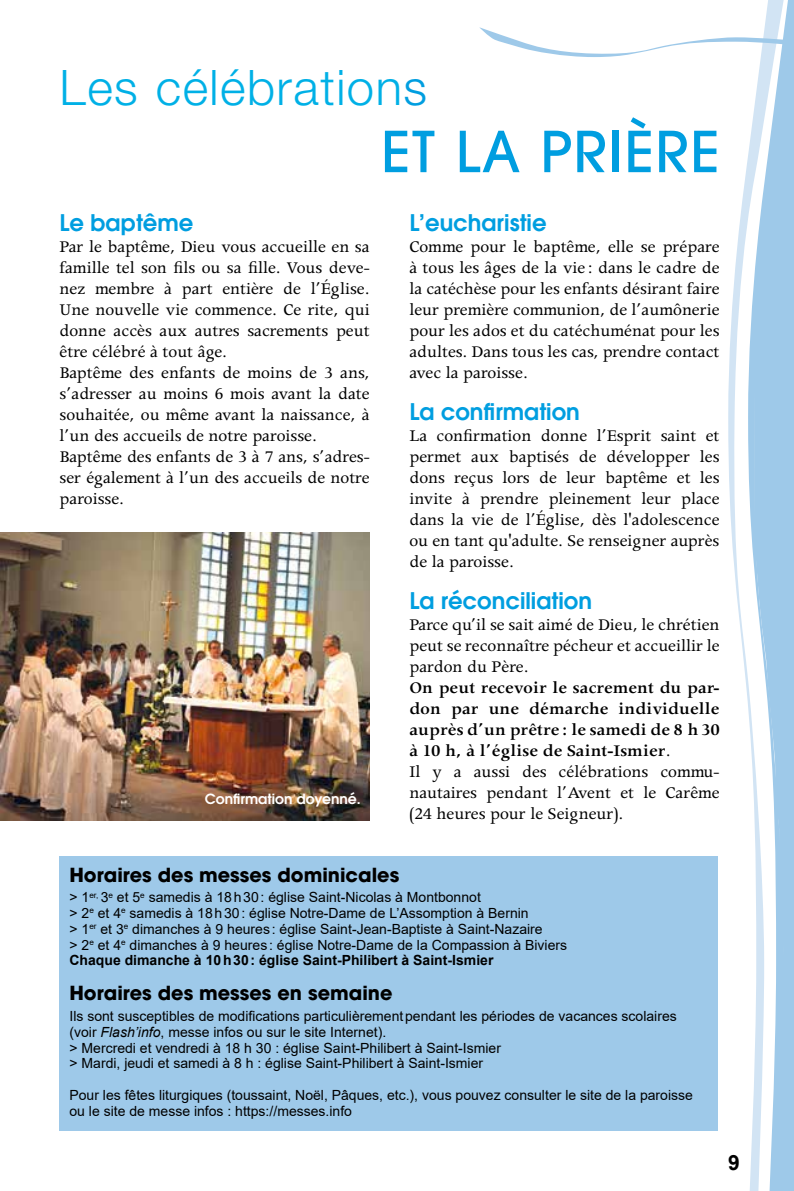
<style>
.page{position:relative;width:794px;height:1191px;background:#fff}
.page>*{position:absolute;margin:0;border:0;box-sizing:border-box;transform-origin:0 0}
.t1{font:500 56px "Avant Garde";letter-spacing:.03em;color:#009ee0}
.t2{font:300 49px "Helvetica Neue";letter-spacing:.03em;color:#00b0e6}
.t3{font:600 22.75px "Avant Garde";color:#009ee0}
.t4{font:700 21px "Arial";color:#000}
.t5{font:700 19.25px "Avant Garde";color:#000}
.t6{font:18.38px/21px "Apollo";color:#000;text-align:justify}
.t7{font:600 18.38px/21px "Apollo";color:#000}
.t8{font:14px/15.8px "Arial";color:#000}
.t9{font:600 14px "Avant Garde";color:#fff}
.s1{color:#009ee0}
.s2{font-weight:400}
.s3{font-weight:700}
.s4{font-style:italic}
</style>
<div class="page">
<div style="left:60px;top:856px;width:658px;height:275px;background:#9ec9e9"></div>
<div style="left:788px;top:0;width:6px;height:1191px;background:#9ec9e9"></div>
<svg style="left:728px;top:0;width:60px;height:1191px"></svg>
<svg style="left:479px;top:27px;width:315px;height:30px"></svg>
<img style="left:0;top:532px;width:370px;height:288px">
<h2 class="t2" style="left:60px;top:58px;width:369px">Les célébration<span class="s1">s</span></h2>
<h1 class="t1" style="left:381px;top:117px;width:340px">ET LA PRIÈRE</h1>
<p class="t3" style="left:60px;top:208px;width:135px">Le baptême</p>
<p class="t6" style="left:60px;top:237px;width:312px;text-align:left">Par le baptême, Dieu vous accueille en sa famille tel son fils ou sa fille. Vous deve&shy;nez membre à part entière de l’Église.<br>Une nouvelle vie commence. Ce rite, qui donne accès aux autres sacrements peut être célébré à tout âge.<br>Baptême des enfants de moins de 3 ans, s’adresser au moins 6 mois avant la date souhaitée, ou même avant la naissance, à l’un des accueils de notre paroisse.<br>Baptême des enfants de 3 à 7 ans, s’adres&shy;ser également à l’un des accueils de notre paroisse.</p>
<p class="t9" style="left:205px;top:790px;width:157px">Confirmation doyenné.</p>
<p class="t3" style="left:409px;top:208px;width:139px">L’eucharistie</p>
<p class="t6" style="left:409px;top:237px;width:312px">Comme pour le baptême, elle se prépare à tous les âges de la vie : dans le cadre de la catéchèse pour les enfants désirant faire leur première communion, de l’aumônerie pour les ados et du catéchuménat pour les adultes. Dans tous les cas, prendre contact avec la paroisse.</p>
<p class="t3" style="left:409px;top:397px;width:172px">La confirmation</p>
<p class="t6" style="left:409px;top:426px;width:312px">La confirmation donne l’Esprit saint et permet aux baptisés de développer les dons reçus lors de leur baptême et les invite à prendre pleinement leur place dans la vie de l’Église, dès l'adolescence ou en tant qu'adulte. Se renseigner auprès de la paroisse.</p>
<p class="t3" style="left:409px;top:586px;width:184px">La réconciliation</p>
<p class="t6" style="left:409px;top:615px;width:312px">Parce qu’il se sait aimé de Dieu, le chrétien peut se reconnaître pécheur et accueillir le pardon du Père.</p>
<p class="t7" style="left:409px;top:678px;width:312px">On peut recevoir le sacrement du par&shy;don par une démarche individuelle auprès d’un prêtre : le samedi de 8 h 30 à 10 h, à l’église de Saint-Ismier<span class="s2">.<br>Il y a aussi des célébrations commu&shy;nautaires pendant l’Avent et le Carême (24 heures pour le Seigneur).</span></p>
<p class="t5" style="left:69px;top:862px;width:331px">Horaires des messes dominicales</p>
<p class="t8" style="left:69px;top:889px;width:499px">&gt; 1<sup>er,</sup> 3<sup>e</sup> et 5<sup>e</sup> samedis à 18h30: église Saint-Nicolas à Montbonnot<br>&gt; 2<sup>e</sup> et 4<sup>e</sup> samedis à 18h30: église Notre-Dame de L’Assomption à Bernin<br>&gt; 1<sup>er</sup> et 3<sup>e</sup> dimanches à 9 heures : église Saint-Jean-Baptiste à Saint-Nazaire<br>&gt; 2<sup>e</sup> et 4<sup>e</sup> dimanches à 9 heures : église Notre-Dame de la Compassion à Biviers <span class="s3">Chaque dimanche à 10h30: église Saint-Philibert à Saint-Ismier</span></p>
<p class="t5" style="left:69px;top:980px;width:324px">Horaires des messes en semaine</p>
<p class="t8" style="left:69px;top:1008px;width:609px">Ils sont susceptibles de modifications particulièrementpendant les périodes de vacances scolaires (voir <span class="s4">Flash’info</span>, messe infos ou sur le site Internet).<br>&gt; Mercredi et vendredi à 18 h 30 : église Saint-Philibert à Saint-Ismier<br>&gt; Mardi, jeudi et samedi à 8 h : église Saint-Philibert à Saint-Ismier</p>
<p class="t8" style="left:69px;top:1087px;width:625px">Pour les fêtes liturgiques (toussaint, Noël, Pâques, etc.), vous pouvez consulter le site de la paroisse ou le site de messe infos : https://messes.info</p>
<p class="t4" style="left:728px;top:1148px;width:13px">9</p>
</div>
